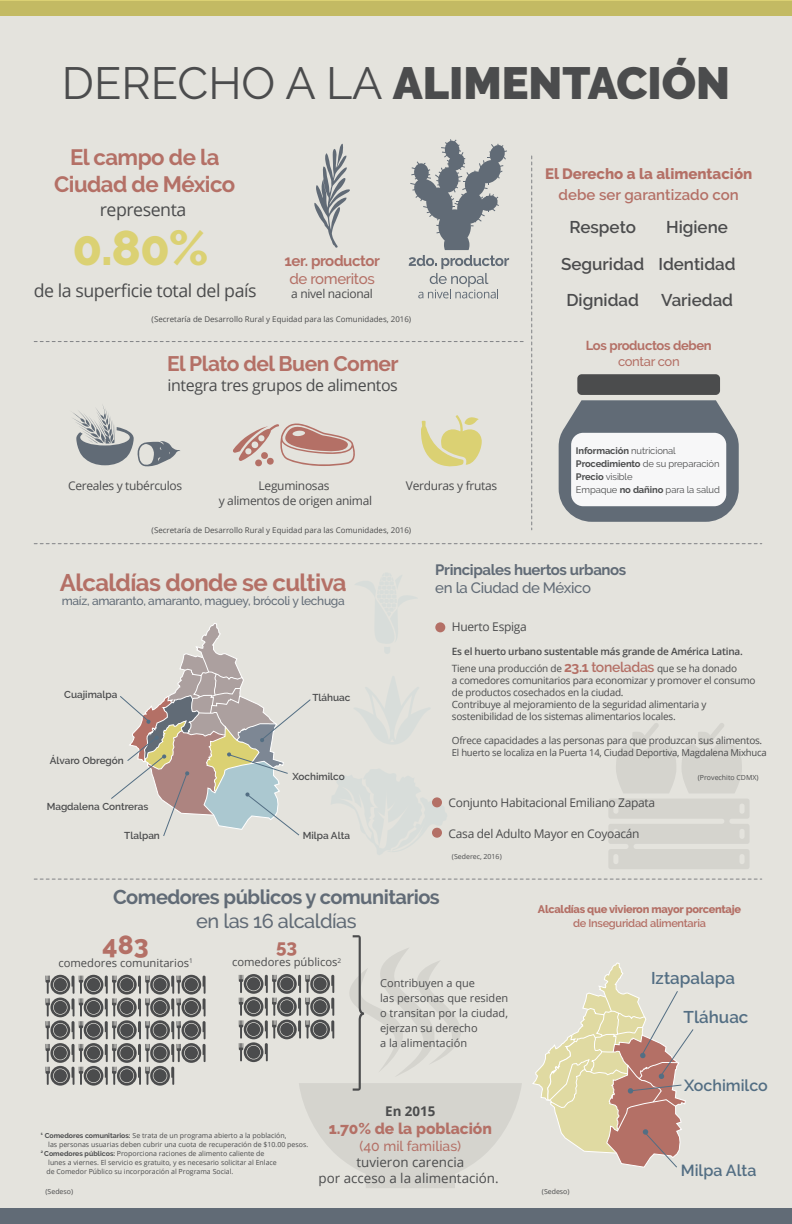
<style>
.page{position:relative;width:792px;height:1224px;background:#fff}
.page>*{position:absolute;margin:0;border:0;box-sizing:border-box;transform-origin:0 0}
.t1{font:800 48.7px "Raleway";color:#dbd173}
.t2{font:900 45px "Raleway";color:#4b4c4d}
.t3{font:800 26.2px "Raleway";color:#b47066}
.t4{font:700 24px "Raleway";letter-spacing:-.025em;color:#b47066}
.t5{font:700 22.2px/26.6px "Raleway";letter-spacing:-.025em;color:#b47066;text-align:center}
.t6{font:700 21px "Raleway";letter-spacing:-.025em;color:#b47066}
.t7{font:700 20px "Raleway";letter-spacing:-.025em;color:#616b76}
.t8{font:500 20px "Raleway";letter-spacing:-.025em;color:#616b76}
.t9{font:800 18.7px "Raleway";color:#b47066}
.t10{font:17.8px "Open Sans";letter-spacing:-.025em;color:#4b4c4d}
.t11{font:600 17px/36.7px "Raleway";color:#4b4c4d;text-align:center}
.t12{font:600 17px "Raleway";color:#536e83}
.t13{font:16px "Open Sans";letter-spacing:-.025em;color:#4b4c4d}
.t14{font:600 16px "Raleway";color:#536e83}
.t15{font:800 15.6px "Raleway";color:#b47066}
.t16{font:700 15px "Raleway";letter-spacing:-.025em;color:#616b76}
.t17{font:800 15px "Raleway";color:#b47066}
.t18{font:600 15px "Raleway";color:#b47066}
.t19{font:500 15px "Raleway";letter-spacing:-.025em;color:#616b76}
.t20{font:700 15px "Raleway";letter-spacing:-.025em;color:#b47066}
.t21{font:500 15px "Raleway";letter-spacing:-.025em;color:#b47066}
.t22{font:500 14px "Raleway";color:#b47066}
.t23{font:13.4px/16px "Open Sans";color:#4b4c4d;text-align:center}
.t24{font:700 13.4px "Open Sans";color:#4b4c4d}
.t25{font:700 13px "Raleway";letter-spacing:-.025em;color:#b47066}
.t26{font:500 13px "Raleway";letter-spacing:-.025em;color:#b47066}
.t27{font:12px "Open Sans";letter-spacing:-.025em;color:#4b4c4d}
.t28{font:500 12px "Raleway";letter-spacing:-.025em;color:#616b76}
.t29{font:11.2px "Open Sans";color:#4b4c4d}
.t30{font:11px/15px "Open Sans";color:#4b4c4d}
.t31{font:800 11px "Raleway";letter-spacing:-.025em;color:#b47066}
.t32{font:600 11px "Raleway";letter-spacing:-.025em;color:#b47066}
.t33{font:10px/12px "Open Sans";letter-spacing:-.025em;color:#4b4c4d}
.t34{font:600 10px/16.8px "Open Sans";letter-spacing:-.025em;color:#4b4c4d}
.t35{font:600 10px "Raleway";color:#4b4c4d}
.t36{font:9.5px "Open Sans";letter-spacing:-.025em;color:#4b4c4d}
.t37{font:9.4px/13px "Raleway";letter-spacing:-.01em;color:#4b4c4d}
.t38{font:7.9px "Open Sans";color:#4b4c4d}
.t39{font:7px "Open Sans";color:#4b4c4d}
.s1{font-weight:400}
.s2{font-weight:700}
.s3{font-family:"Raleway";font-weight:700;font-size:14px;color:#b47066}
.s4{font-family:"Raleway";font-size:14px;color:#b47066}
.s5{font-family:"Raleway";font-weight:700}
</style>
<div class="page">
<div style="left:0;top:1px;width:792px;height:1222px;background:#e4e3dd"></div>
<div style="left:0;top:0;width:792px;height:15px;background:#c3ba63"></div>
<div style="left:0;top:1209px;width:792px;height:15px;background:#616b76"></div>
<svg style="left:331px;top:769px;width:116px;height:86px"></svg>
<svg style="left:355px;top:573px;width:61px;height:81px"></svg>
<svg style="left:354px;top:676px;width:76px;height:68px"></svg>
<svg style="left:299px;top:948px;width:223px;height:240px"></svg>
<svg style="left:609px;top:723px;width:140px;height:146px"></svg>
<svg style="left:409px;top:139px;width:100px;height:159px"></svg>
<svg style="left:72px;top:406px;width:108px;height:61px"></svg>
<svg style="left:421px;top:415px;width:61px;height:52px"></svg>
<svg style="left:233px;top:423px;width:122px;height:44px"></svg>
<svg style="left:531px;top:156px;width:1px;height:374px"></svg>
<svg style="left:34px;top:341px;width:490px;height:1px"></svg>
<svg style="left:34px;top:543px;width:728px;height:1px"></svg>
<svg style="left:34px;top:879px;width:728px;height:1px"></svg>
<svg style="left:45px;top:975px;width:161px;height:111px"></svg>
<svg style="left:239px;top:974px;width:95px;height:88px"></svg>
<div style="left:577px;top:374px;width:143px;height:21px;background:#4b4c4d;border-radius:4px"></div>
<svg style="left:559px;top:400px;width:180px;height:122px;background:#737c84"></svg>
<div style="left:571px;top:433px;width:155px;height:73px;background:#f7f7f8;border-radius:12px"></div>
<svg style="left:353px;top:935px;width:11px;height:156px"></svg>
<svg style="left:532px;top:962px;width:161px;height:206px"></svg>
<svg style="left:111px;top:623px;width:200px;height:213px"></svg>
<svg style="left:314px;top:143px;width:36px;height:105px"></svg>
<div style="left:435px;top:622px;width:10px;height:10px;background:#b47066;border-radius:50%"></div>
<div style="left:432px;top:797px;width:10px;height:10px;background:#b47066;border-radius:50%"></div>
<div style="left:432px;top:828px;width:10px;height:10px;background:#b47066;border-radius:50%"></div>
<h2 class="t2" style="left:62px;top:57px;width:670px"><span class="s1">DERECHO A LA</span> ALIMENTACIÓN</h2>
<h3 class="t5" style="left:54px;top:144px;width:183px">El campo de la<br>Ciudad de México</h3>
<h1 class="t1" style="left:73px;top:220px;width:137px">0.80%</h1>
<h3 class="t10" style="left:34px;top:278px;width:224px">de la superficie total del país</h3>
<h3 class="t10" style="left:100px;top:197px;width:88px">representa</h3>
<h3 class="t20" style="left:285px;top:252px;width:97px">1er. productor</h3>
<h3 class="t21" style="left:289px;top:270px;width:87px">de romeritos</h3>
<h3 class="t27" style="left:291px;top:286px;width:83px">a nivel nacional</h3>
<p class="t38" style="left:152px;top:314px;width:261px">(Secretaría de Desarrollo Rural y Equidad para las Comunidades, 2016)</p>
<h3 class="t6" style="left:167px;top:352px;width:233px">El Plato del Buen Comer</h3>
<h3 class="t13" style="left:168px;top:374px;width:232px">integra tres grupos de alimentos</h3>
<h3 class="t27" style="left:68px;top:478px;width:116px">Cereales y tubérculos</h3>
<h3 class="t27" style="left:259px;top:478px;width:72px">Leguminosas</h3>
<h3 class="t27" style="left:406px;top:478px;width:93px">Verduras y frutas</h3>
<h3 class="t27" style="left:219px;top:492px;width:155px">y alimentos de origen animal</h3>
<p class="t38" style="left:152px;top:525px;width:261px">(Secretaría de Desarrollo Rural y Equidad para las Comunidades, 2016)</p>
<h3 class="t17" style="left:545px;top:165px;width:209px">El Derecho a la alimentación</h3>
<h3 class="t18" style="left:559px;top:186px;width:182px">debe ser garantizado con</h3>
<h3 class="t11" style="left:569px;top:209px;width:68px">Respeto</h3>
<h3 class="t11" style="left:561px;top:245px;width:85px">Seguridad</h3>
<h3 class="t11" style="left:566px;top:282px;width:74px">Dignidad</h3>
<h3 class="t11" style="left:659px;top:209px;width:79px">Higiene<br>Identidad</h3>
<h3 class="t11" style="left:661px;top:282px;width:74px">Variedad</h3>
<h3 class="t25" style="left:586px;top:338px;width:127px">Los productos deben</h3>
<h3 class="t26" style="left:618px;top:354px;width:63px">contar con</h3>
<h3 class="t37" style="left:576px;top:445px;width:145px"><span class="s2">Información</span> nutricional<br><span class="s2">Procedimiento</span> de su preparación<br><span class="s2">Precio</span> visible<br>Empaque <span class="s2">no dañino</span> para la salud</h3>
<h3 class="t4" style="left:60px;top:568px;width:288px">Alcaldías donde se cultiva</h3>
<h3 class="t28" style="left:62px;top:594px;width:284px">maíz, amaranto, amaranto, maguey, brócoli y lechuga</h3>
<h3 class="t35" style="left:64px;top:689px;width:55px">Cuajimalpa</h3>
<h3 class="t35" style="left:50px;top:755px;width:76px">Álvaro Obregón</h3>
<h3 class="t35" style="left:47px;top:800px;width:103px">Magdalena Contreras</h3>
<h3 class="t35" style="left:124px;top:829px;width:37px">Tlalpan</h3>
<h3 class="t35" style="left:312px;top:691px;width:40px">Tláhuac</h3>
<h3 class="t35" style="left:292px;top:771px;width:54px">Xochimilco</h3>
<h3 class="t35" style="left:303px;top:829px;width:49px">Milpa Alta</h3>
<h3 class="t16" style="left:435px;top:561px;width:193px">Principales huertos urbanos</h3>
<h3 class="t19" style="left:435px;top:579px;width:157px">en la Ciudad de México</h3>
<h3 class="t27" style="left:452px;top:619px;width:76px">Huerto Espiga</h3>
<h3 class="t34" style="left:452px;top:643px;width:292px">Es el huerto urbano sustentable más grande de América Latina.<br><span class="s1">Tiene una producción de</span> <span class="s3">23.1</span> <span class="s4">toneladas</span> <span class="s1">que se ha donado</span></h3>
<h3 class="t33" style="left:452px;top:674px;width:305px">a comedores comunitarios para economizar y promover el consumo de productos cosechados en la ciudad.<br>Contribuye al mejoramiento de la seguridad alimentaria y sostenibilidad de los sistemas alimentarios locales.</h3>
<h3 class="t33" style="left:452px;top:734px;width:312px">Ofrece capacidades a las personas para que produzcan sus alimentos.</h3>
<h3 class="t36" style="left:452px;top:746px;width:316px">El huerto se localiza en la Puerta 14, Ciudad Deportiva, Magdalena Mixhuca</h3>
<h3 class="t27" style="left:449px;top:795px;width:208px">Conjunto Habitacional Emiliano Zapata</h3>
<h3 class="t27" style="left:449px;top:825px;width:192px">Casa del Adulto Mayor en Coyoacán</h3>
<p class="t39" style="left:452px;top:852px;width:51px">(Sederec, 2016)</p>
<p class="t39" style="left:698px;top:773px;width:62px">(Provechito CDMX)</p>
<h3 class="t7" style="left:113px;top:886px;width:328px">Comedores públicos y comunitarios</h3>
<h3 class="t8" style="left:196px;top:909px;width:162px">en las 16 alcaldías</h3>
<h3 class="t3" style="left:103px;top:929px;width:47px">483</h3>
<h3 class="t29" style="left:58px;top:955px;width:136px">comedores comunitarios<sup>1</sup></h3>
<h3 class="t9" style="left:276px;top:936px;width:23px">53</h3>
<h3 class="t29" style="left:232px;top:955px;width:111px">comedores públicos<sup>2</sup></h3>
<h3 class="t30" style="left:380px;top:975px;width:130px">Contribuyen a que<br>las personas que residen o transitan por la ciudad, ejerzan su derecho<br>a la alimentación</h3>
<p class="t39" style="left:41px;top:1130px;width:247px"><sup>1</sup> <span class="s5">Comedores comunitarios:</span> Se trata de un programa abierto a la población,</p>
<p class="t39" style="left:48px;top:1139px;width:262px">las personas usuarias deben cubrir una cuota de recuperación de $10.00 pesos.</p>
<p class="t39" style="left:41px;top:1148px;width:225px"><sup>2</sup> <span class="s5">Comedores públicos:</span> Proporciona raciones de alimento caliente de</p>
<p class="t39" style="left:48px;top:1157px;width:230px">lunes a viernes. El servicio es gratuito, y es necesario solicitar al Enlace</p>
<p class="t39" style="left:46px;top:1166px;width:188px">de Comedor Público su incorporación al Programa Social.</p>
<h3 class="t24" style="left:385px;top:1101px;width:52px">En 2015</h3>
<h3 class="t15" style="left:329px;top:1120px;width:165px">1.70% de la población</h3>
<h3 class="t22" style="left:359px;top:1138px;width:103px">(40 mil familias)</h3>
<h3 class="t23" style="left:319px;top:1154px;width:182px">tuvieron carencia<br>por acceso a la alimentación.</h3>
<h3 class="t31" style="left:538px;top:903px;width:205px">Alcaldías que vivieron mayor porcentaje</h3>
<h3 class="t32" style="left:573px;top:916px;width:134px">de Inseguridad alimentaria</h3>
<h3 class="t12" style="left:651px;top:968px;width:86px">Iztapalapa</h3>
<h3 class="t12" style="left:684px;top:1007px;width:66px">Tláhuac</h3>
<h3 class="t14" style="left:684px;top:1076px;width:85px">Xochimilco</h3>
<h3 class="t14" style="left:681px;top:1161px;width:77px">Milpa Alta</h3>
<p class="t39" style="left:46px;top:1187px;width:29px">(Sedeso)</p>
<p class="t39" style="left:542px;top:1187px;width:29px">(Sedeso)</p>
</div>
